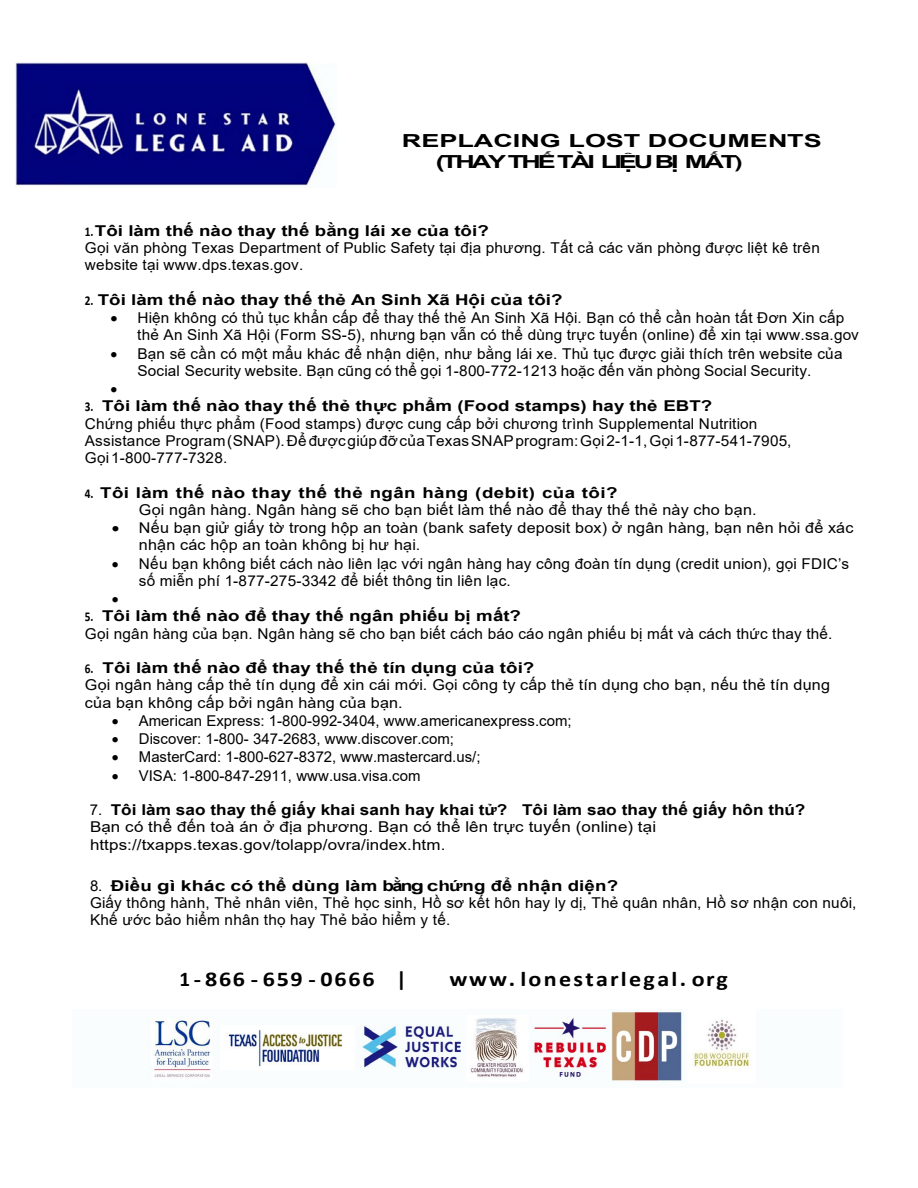
<style>
.page{position:relative;width:918px;height:1188px;background:#fff}
.page>*{position:absolute;margin:0;border:0;box-sizing:border-box;transform-origin:0 0}
.t1{font:700 21px "Calibri";letter-spacing:.09em;color:#000;scale:1.14 1}
.t2{font:700 21px "Calibri";letter-spacing:.07em;color:#000}
.t3{font:700 18px "Arial";color:#000;scale:1.5 1}
.t4{font:700 18px "Arial";letter-spacing:-.11em;color:#000;scale:1.5 1}
.t5{font:15px/17.2px "Arial";letter-spacing:.01em;color:#000}
.t6{font:700 15px "Arial";letter-spacing:.005em;color:#000;scale:1.25 1}
.t7{font:15px/17.1px "Arial";letter-spacing:.01em;color:#000;scale:1.08 1}
.t8{font:italic 15px "Arial";color:#fff}
.t9{font:15px "Symbol";color:#000}
.s1{font-size:16.5px}
.s2{font-family:"Calibri";font-size:13.5px}
.s3{font-weight:700}
.s4{font-weight:400}
</style>
<div class="page">
<img style="left:16px;top:63px;width:320px;height:123px">
<img style="left:151px;top:1010px;width:600px;height:71px">
<p class="t3" style="left:402px;top:128px;width:281px">REPLACING LOST DOCUMENTS</p>
<p class="t4" style="left:436px;top:149px;width:206px">(THAY THẾ TÀI LIỆU BỊ MẤT<span class="s1">)</span></p>
<p class="t6" style="left:85px;top:220px;width:325px"><span class="s2">1.</span>Tôi làm thế nào thay thế bằng lái xe của tôi?</p>
<p class="t5" style="left:85px;top:239px;width:737px">Gọi văn phòng Texas Department of Public Safety tại địa phương. Tất cả các văn phòng được liệt kê trên website tại www.dps.texas.gov.</p>
<p class="t6" style="left:85px;top:289px;width:384px"><span class="s2">2.</span> Tôi làm thế nào thay thế thẻ An Sinh Xã Hội của tôi?</p>
<p class="t5" style="left:137px;top:309px;width:723px;text-indent:-27px">• Hiện không có thủ tục khẩn cấp để thay thế thẻ An Sinh Xã Hội. Bạn có thể cần hoàn tất Đơn Xin cấp thẻ An Sinh Xã Hội (Form SS-5), nhưng bạn vẫn có thể dùng trực tuyến (online) để xin tại www.ssa.gov</p>
<p class="t5" style="left:110px;top:345px;width:734px;text-align:center">• Bạn sẽ cần có một mẩu khác để nhận diện, như bằng lái xe. Thủ tục được giải thích trên website của<br>Social Security website. Bạn cũng có thể gọi 1-800-772-1213 hoặc đến văn phòng Social Security.</p>
<p class="t9" style="left:110px;top:379px;width:8px">•</p>
<p class="t6" style="left:85px;top:395px;width:504px"><span class="s2">3.</span> Tôi làm thế nào thay thế thẻ thực phẩm (Food stamps) hay thẻ EBT?</p>
<p class="t5" style="left:85px;top:415px;width:708px">Chứng phiếu thực phẩm (Food stamps) được cung cấp bởi chương trình Supplemental Nutrition<br>Assistance Program (SNAP).ĐểđượcgiúpđỡcủaTexasSNAPprogram: Gọi 2-1-1, Gọi 1-877-541-7905,<br>Gọi 1-800-777-7328.</p>
<p class="t6" style="left:85px;top:482px;width:428px"><span class="s2">4.</span> Tôi làm thế nào thay thế thẻ ngân hàng (debit) của tôi?</p>
<p class="t7" style="left:139px;top:501px;width:573px">Gọi ngân hàng. Ngân hàng sẽ cho bạn biết làm thế nào để thay thế thẻ này cho bạn.</p>
<p class="t7" style="left:139px;top:519px;width:663px;text-indent:-27px">• Nếu bạn giử giấy tờ trong hộp an toàn (bank safety deposit box) ở ngân hàng, bạn nên hỏi để xác nhận các hộp an toàn không bị hư hại.</p>
<p class="t5" style="left:139px;top:555px;width:712px;text-indent:-27px">• Nếu bạn không biết cách nào liên lạc với ngân hàng hay công đoàn tín dụng (credit union), gọi FDIC’s số miễn phí 1-877-275-3342 để biết thông tin liên lạc.</p>
<p class="t9" style="left:112px;top:589px;width:8px">•</p>
<p class="t6" style="left:85px;top:606px;width:350px"><span class="s2">5.</span> Tôi làm thế nào để thay thế ngân phiếu bị mất?</p>
<p class="t5" style="left:85px;top:625px;width:749px">Gọi ngân hàng của bạn. Ngân hàng sẽ cho bạn biết cách báo cáo ngân phiếu bị mất và cách thức thay thế.</p>
<p class="t6" style="left:85px;top:657px;width:361px"><span class="s2">6.</span> Tôi làm thế nào để thay thế thẻ tín dụng của tôi?</p>
<p class="t7" style="left:85px;top:676px;width:691px">Gọi ngân hàng cấp thẻ tín dụng để xin cái mới. Gọi công ty cấp thẻ tín dụng cho bạn, nếu thẻ tín dụng của bạn không cấp bởi ngân hàng của bạn.</p>
<p class="t5" style="left:112px;top:712px;width:461px">• American Express: 1-800-992-3404, www.americanexpress.com;</p>
<p class="t5" style="left:112px;top:730px;width:343px">• Discover: 1-800- 347-2683, www.discover.com;</p>
<p class="t5" style="left:112px;top:748px;width:370px">• MasterCard: 1-800-627-8372, www.mastercard.us/;</p>
<p class="t5" style="left:112px;top:767px;width:310px">• VISA: 1-800-847-2911, www.usa.visa.com</p>
<p class="t5" style="left:90px;top:801px;width:717px">7. <span class="s3">Tôi làm sao thay thế giấy khai sanh hay khai tử? Tôi làm sao thay thế giấy hôn thú?<br></span>Bạn có thể đến toà án ở địa phương. Bạn có thể lên trực tuyến (online) tại https://txapps.texas.gov/tolapp/ovra/index.htm.</p>
<p class="t6" style="left:90px;top:875px;width:424px"><span class="s4">8.</span> Điều gì khác có thể dùng làm bằngchứng để nhận diện?</p>
<p class="t8" style="left:392px;top:869px;width:40px">\ \ \ \ \</p>
<p class="t8" style="left:440px;top:869px;width:6px">\</p>
<p class="t5" style="left:90px;top:894px;width:768px">Giấy thông hành, Thẻ nhân viên, Thẻ học sinh, Hồ sơ kết hôn hay ly dị, Thẻ quân nhân, Hồ sơ nhận con nuôi,<br>Khế ước bảo hiểm nhân thọ hay Thẻ bảo hiểm y tế.</p>
<p class="t2" style="left:179px;top:964px;width:228px">1- 866 - 659 - 0666 |</p>
<p class="t1" style="left:449px;top:964px;width:246px">www. lonestarlegal. org</p>
</div>
